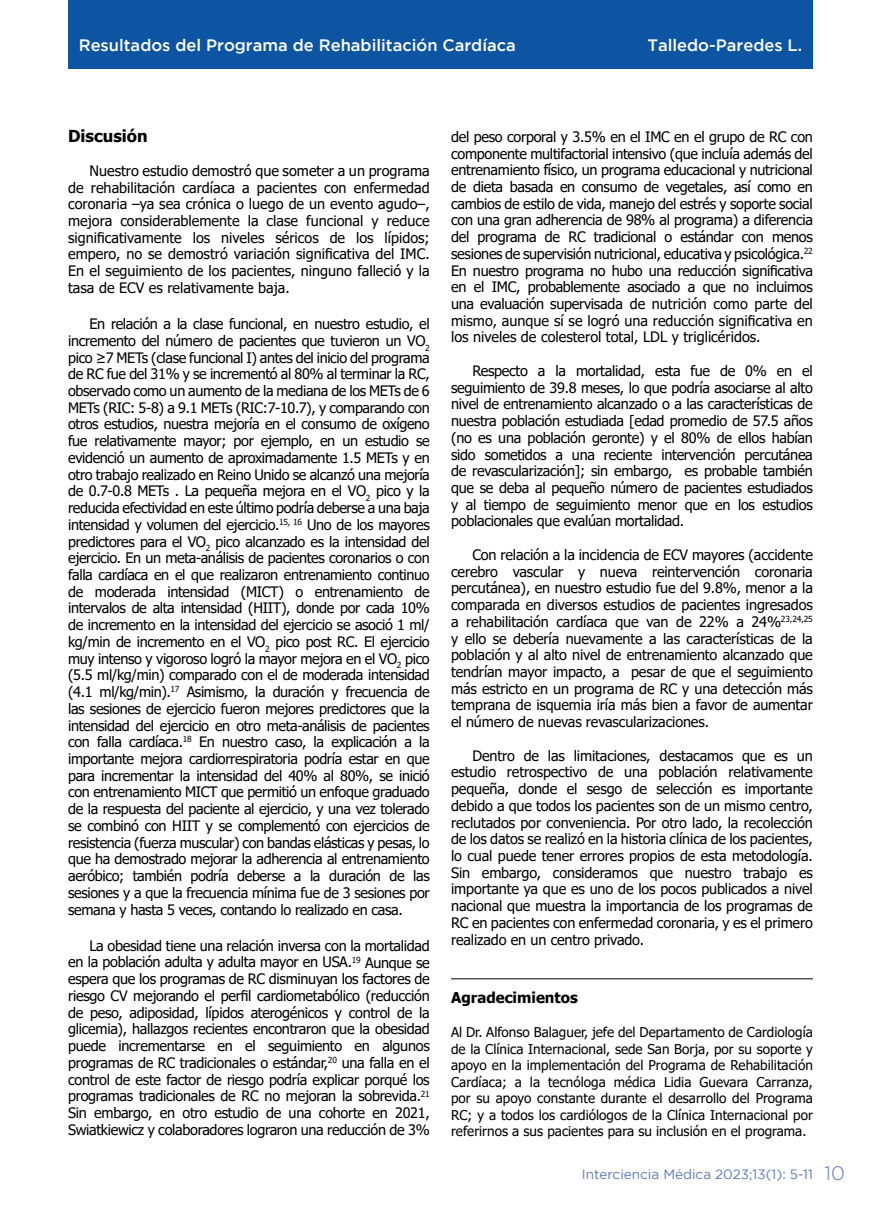
<style>
.page{position:relative;width:881px;height:1212px;background:#fff}
.page>*{position:absolute;margin:0;border:0;box-sizing:border-box;transform-origin:0 0}
.t1{font:300 19.5px "Gotham";color:#5a77ba}
.t2{font:500 16.5px "Gotham";color:#fff}
.t3{font:700 16.5px "Tahoma";color:#000}
.t4{font:700 15px "Tahoma";color:#000}
.t5{font:14.4px/16.6px "Tahoma";letter-spacing:-.01em;color:#000;text-align:justify}
.t6{font:13.5px/16.5px "Tahoma";color:#000;text-align:justify}
.t7{font:13.5px "Gotham";color:#5a77ba}
</style>
<div class="page">
<div style="left:68px;top:0;width:744px;height:68px;background:#0d55a3"></div>
<hr style="left:451px;top:978px;width:361px;height:1px;background:#000">
<p class="t2" style="left:79px;top:36px;width:438px">Resultados del Programa de Rehabilitación Cardíaca</p>
<p class="t2" style="left:647px;top:36px;width:156px">Talledo-Paredes L.</p>
<p class="t3" style="left:68px;top:125px;width:81px">Discusión</p>
<p class="t5" style="left:68px;top:163px;width:363px;text-indent:21px">Nuestro estudio demostró que someter a un programa de rehabilitación cardíaca a pacientes con enfermedad coronaria –ya sea crónica o luego de un evento agudo–, mejora considerablemente la clase funcional y reduce significativamente los niveles séricos de los lípidos; empero, no se demostró variación significativa del IMC.<br>En el seguimiento de los pacientes, ninguno falleció y la tasa de ECV es relativamente baja.</p>
<p class="t5" style="left:68px;top:316px;width:363px;text-indent:21px">En relación a la clase funcional, en nuestro estudio, el incremento del número de pacientes que tuvieron un VO<sub>2 </sub>pico ≥7 METs (clase funcional I) antes del inicio del programa de RC fue del 31% y se incrementó al 80% al terminar la RC, observado como un aumento de la mediana de los METs de 6<br>METs (RIC: 5-8) a 9.1 METs (RIC:7-10.7), y comparando con otros estudios, nuestra mejoría en el consumo de oxígeno fue relativamente mayor; por ejemplo, en un estudio se evidenció un aumento de aproximadamente 1.5 METs y en otro trabajo realizado en Reino Unido se alcanzó una mejoría de 0.7-0.8 METs . La pequeña mejora en el VO<sub>2</sub> pico y la reducida efectividad en este último podría deberse a una baja intensidad y volumen del ejercicio.<sup>15,</sup> <sup>16</sup> Uno de los mayores predictores para el VO<sub>2</sub> pico alcanzado es la intensidad del ejercicio. En un meta-análisis de pacientes coronarios o con falla cardíaca en el que realizaron entrenamiento continuo de moderada intensidad (MICT) o entrenamiento de intervalos de alta intensidad (HIIT), donde por cada 10% de incremento en la intensidad del ejercicio se asoció 1 ml/ kg/min de incremento en el VO<sub>2</sub> pico post RC. El ejercicio muy intenso y vigoroso logró la mayor mejora en el VO<sub>2</sub> pico (5.5 ml/kg/min) comparado con el de moderada intensidad (4.1 ml/kg/min).<sup>17</sup> Asimismo, la duración y frecuencia de las sesiones de ejercicio fueron mejores predictores que la intensidad del ejercicio en otro meta-análisis de pacientes con falla cardíaca.<sup>18</sup> En nuestro caso, la explicación a la importante mejora cardiorrespiratoria podría estar en que para incrementar la intensidad del 40% al 80%, se inició con entrenamiento MICT que permitió un enfoque graduado de la respuesta del paciente al ejercicio, y una vez tolerado se combinó con HIIT y se complementó con ejercicios de resistencia (fuerza muscular) con bandas elásticas y pesas, lo que ha demostrado mejorar la adherencia al entrenamiento aeróbico; también podría deberse a la duración de las sesiones y a que la frecuencia mínima fue de 3 sesiones por semana y hasta 5 veces, contando lo realizado en casa.</p>
<p class="t5" style="left:68px;top:938px;width:363px;text-indent:21px">La obesidad tiene una relación inversa con la mortalidad en la población adulta y adulta mayor en USA.<sup>19</sup> Aunque se espera que los programas de RC disminuyan los factores de riesgo CV mejorando el perfil cardiometabólico (reducción de peso, adiposidad, lípidos aterogénicos y control de la glicemia), hallazgos recientes encontraron que la obesidad puede incrementarse en el seguimiento en algunos programas de RC tradicionales o estándar,<sup>20</sup> una falla en el control de este factor de riesgo podría explicar porqué los programas tradicionales de RC no mejoran la sobrevida.<sup>21<br></sup>Sin embargo, en otro estudio de una cohorte en 2021, Swiatkiewicz y colaboradores lograron una reducción de 3%</p>
<p class="t5" style="left:451px;top:129px;width:363px">del peso corporal y 3.5% en el IMC en el grupo de RC con componente multifactorial intensivo (que incluía además del entrenamiento físico, un programa educacional y nutricional de dieta basada en consumo de vegetales, así como en cambios de estilo de vida, manejo del estrés y soporte social con una gran adherencia de 98% al programa) a diferencia del programa de RC tradicional o estándar con menos sesiones de supervisión nutricional, educativa y psicológica.<sup>22<br></sup>En nuestro programa no hubo una reducción significativa en el IMC, probablemente asociado a que no incluimos una evaluación supervisada de nutrición como parte del mismo, aunque sí se logró una reducción significativa en los niveles de colesterol total, LDL y triglicéridos.</p>
<p class="t5" style="left:451px;top:363px;width:363px;text-indent:21px">Respecto a la mortalidad, esta fue de 0% en el seguimiento de 39.8 meses, lo que podría asociarse al alto nivel de entrenamiento alcanzado o a las características de nuestra población estudiada [edad promedio de 57.5 años (no es una población geronte) y el 80% de ellos habían sido sometidos a una reciente intervención percutánea de revascularización]; sin embargo, es probable también que se deba al pequeño número de pacientes estudiados y al tiempo de seguimiento menor que en los estudios poblacionales que evalúan mortalidad.</p>
<p class="t5" style="left:451px;top:547px;width:363px;text-indent:21px">Con relación a la incidencia de ECV mayores (accidente cerebro vascular y nueva reintervención coronaria percutánea), en nuestro estudio fue del 9.8%, menor a la comparada en diversos estudios de pacientes ingresados a rehabilitación cardíaca que van de 22% a 24%<sup>23,24,25 </sup>y ello se debería nuevamente a las características de la población y al alto nivel de entrenamiento alcanzado que tendrían mayor impacto, a pesar de que el seguimiento más estricto en un programa de RC y una detección más temprana de isquemia iría más bien a favor de aumentar el número de nuevas revascularizaciones.</p>
<p class="t5" style="left:451px;top:748px;width:363px;text-indent:21px">Dentro de las limitaciones, destacamos que es un estudio retrospectivo de una población relativamente pequeña, donde el sesgo de selección es importante debido a que todos los pacientes son de un mismo centro, reclutados por conveniencia. Por otro lado, la recolección de los datos se realizó en la historia clínica de los pacientes, lo cual puede tener errores propios de esta metodología.<br>Sin embargo, consideramos que nuestro trabajo es importante ya que es uno de los pocos publicados a nivel nacional que muestra la importancia de los programas de RC en pacientes con enfermedad coronaria, y es el primero realizado en un centro privado.</p>
<p class="t4" style="left:451px;top:986px;width:128px">Agradecimientos</p>
<p class="t6" style="left:451px;top:1024px;width:363px">Al Dr. Alfonso Balaguer, jefe del Departamento de Cardiología de la Clínica Internacional, sede San Borja, por su soporte y apoyo en la implementación del Programa de Rehabilitación Cardíaca; a la tecnóloga médica Lidia Guevara Carranza, por su apoyo constante durante el desarrollo del Programa RC; y a todos los cardiólogos de la Clínica Internacional por referirnos a sus pacientes para su inclusión en el programa.</p>
<p class="t7" style="left:581px;top:1167px;width:232px">Interciencia Médica 2023;13(1): 5-11</p>
<h1 class="t1" style="left:824px;top:1163px;width:22px">10</h1>
</div>
